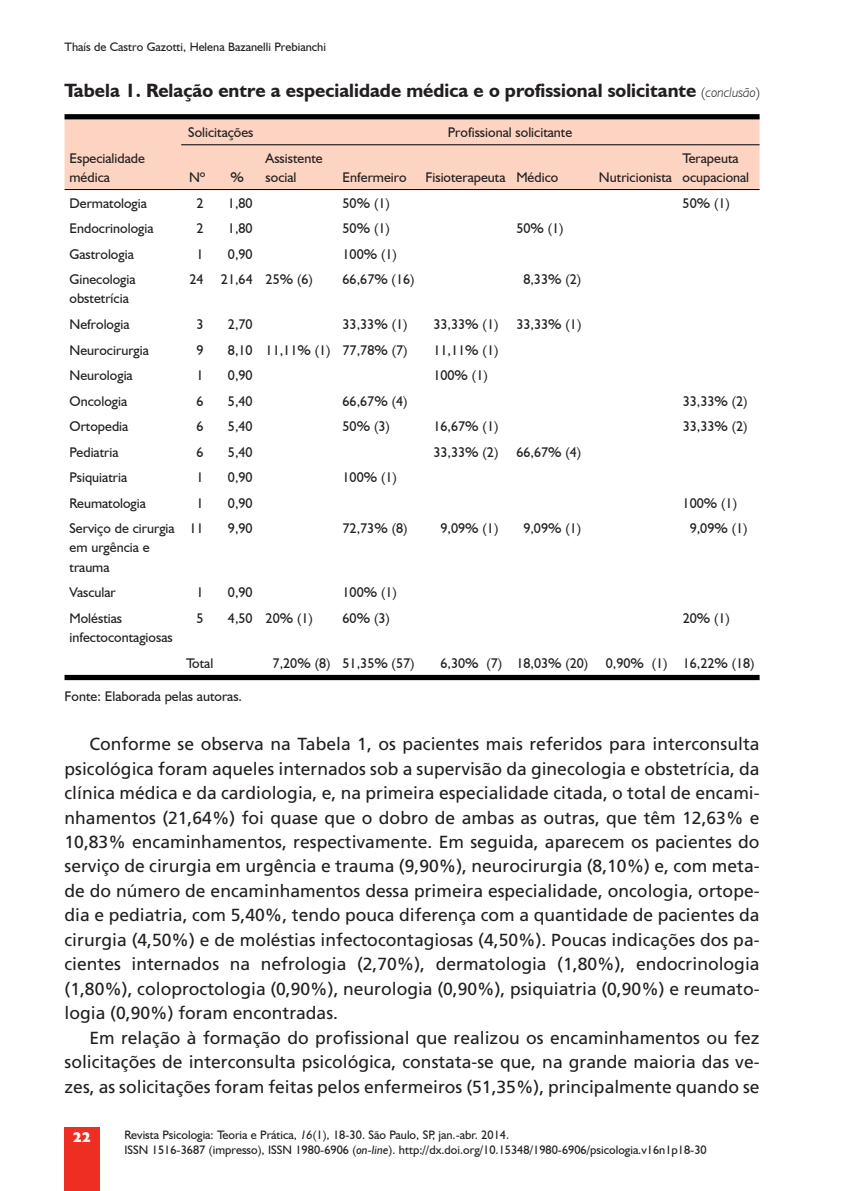
<style>
.page{position:relative;width:844px;height:1191px;background:#fff}
.page>*{position:absolute;margin:0;border:0;box-sizing:border-box;transform-origin:0 0}
.t1{font:700 19.25px "Humanist 521 BT";color:#231f20}
.t2{font:17.5px/24.5px "Frutiger";color:#231f20;text-align:justify}
.t3{font:14px/19.2px "Humanist 521 BT";color:#231f20}
.t4{font:800 14px "Humanist 521 BT";color:#fff}
.t5{font:12.25px/14.9px "Humanist 521 BT";color:#231f20}
.s1{font-weight:300;font-size:14px}
.s2{font-weight:300;font-style:italic;font-size:14px}
.s3{font-style:italic}
</style>
<div class="page">
<div style="left:64px;top:1127px;width:36px;height:64px;background:#ee2e22"></div>
<div style="left:64px;top:119px;width:695px;height:70px;background:#fcd4c1"></div>
<hr style="left:181px;top:144px;width:578px;height:1px;background:#000">
<hr style="left:64px;top:189px;width:695px;height:1px;background:#000">
<div style="left:64px;top:114px;width:695px;height:5px;background:#000"></div>
<div style="left:64px;top:675px;width:695px;height:5px;background:#000"></div>
<p class="t5" style="left:64px;top:40px;width:263px">Thaís de Castro Gazotti, Helena Bazanelli Prebianchi</p>
<p class="t1" style="left:64px;top:78px;width:696px">Tabela 1. Relação entre a especialidade médica e o profissional solicitante <span class="s1">(</span><span class="s2">conclusão</span><span class="s1">)</span></p>
<p class="t3" style="left:69px;top:148px;width:77px">Especialidade médica</p>
<p class="t3" style="left:188px;top:123px;width:67px">Solicitações</p>
<p class="t3" style="left:448px;top:123px;width:126px">Profissional solicitante</p>
<p class="t3" style="left:189px;top:167px;width:18px">Nº</p>
<p class="t3" style="left:230px;top:167px;width:15px">%</p>
<p class="t3" style="left:265px;top:148px;width:59px">Assistente social</p>
<p class="t3" style="left:342px;top:167px;width:66px">Enfermeiro</p>
<p class="t3" style="left:425px;top:167px;width:134px">Fisioterapeuta Médico</p>
<p class="t3" style="left:598px;top:167px;width:74px">Nutricionista</p>
<p class="t3" style="left:682px;top:148px;width:68px">Terapeuta ocupacional</p>
<p class="t3" style="left:69px;top:193px;width:79px">Dermatologia</p>
<p class="t3" style="left:196px;top:193px;width:9px">2</p>
<p class="t3" style="left:228px;top:193px;width:26px">1,80</p>
<p class="t3" style="left:342px;top:193px;width:49px">50% (1)</p>
<p class="t3" style="left:682px;top:193px;width:49px">50% (1)</p>
<p class="t3" style="left:69px;top:218px;width:85px">Endocrinologia</p>
<p class="t3" style="left:196px;top:218px;width:9px">2</p>
<p class="t3" style="left:228px;top:218px;width:26px">1,80</p>
<p class="t3" style="left:342px;top:218px;width:49px">50% (1)</p>
<p class="t3" style="left:516px;top:218px;width:49px">50% (1)</p>
<p class="t3" style="left:69px;top:244px;width:66px">Gastrologia</p>
<p class="t3" style="left:196px;top:244px;width:9px">1</p>
<p class="t3" style="left:228px;top:244px;width:26px">0,90</p>
<p class="t3" style="left:342px;top:244px;width:56px">100% (1)</p>
<p class="t3" style="left:69px;top:269px;width:68px">Ginecologia obstetrícia</p>
<p class="t3" style="left:189px;top:269px;width:125px">24 21,64 25% (6)</p>
<p class="t3" style="left:342px;top:269px;width:73px">66,67% (16)</p>
<p class="t3" style="left:523px;top:269px;width:59px">8,33% (2)</p>
<p class="t3" style="left:69px;top:314px;width:61px">Nefrologia</p>
<p class="t3" style="left:196px;top:314px;width:9px">3</p>
<p class="t3" style="left:228px;top:314px;width:26px">2,70</p>
<p class="t3" style="left:342px;top:314px;width:67px">33,33% (1)</p>
<p class="t3" style="left:433px;top:314px;width:67px">33,33% (1)</p>
<p class="t3" style="left:516px;top:314px;width:67px">33,33% (1)</p>
<p class="t3" style="left:69px;top:340px;width:81px">Neurocirurgia</p>
<p class="t3" style="left:196px;top:340px;width:9px">9</p>
<p class="t3" style="left:228px;top:340px;width:181px">8,10 11,11% (1) 77,78% (7)</p>
<p class="t3" style="left:433px;top:340px;width:67px">11,11% (1)</p>
<p class="t3" style="left:69px;top:365px;width:65px">Neurologia</p>
<p class="t3" style="left:196px;top:365px;width:9px">1</p>
<p class="t3" style="left:228px;top:365px;width:26px">0,90</p>
<p class="t3" style="left:433px;top:365px;width:56px">100% (1)</p>
<p class="t3" style="left:69px;top:391px;width:59px">Oncologia</p>
<p class="t3" style="left:196px;top:391px;width:9px">6</p>
<p class="t3" style="left:228px;top:391px;width:26px">5,40</p>
<p class="t3" style="left:342px;top:391px;width:67px">66,67% (4)</p>
<p class="t3" style="left:682px;top:391px;width:67px">33,33% (2)</p>
<p class="t3" style="left:69px;top:416px;width:60px">Ortopedia</p>
<p class="t3" style="left:196px;top:416px;width:9px">6</p>
<p class="t3" style="left:228px;top:416px;width:26px">5,40</p>
<p class="t3" style="left:342px;top:416px;width:49px">50% (3)</p>
<p class="t3" style="left:433px;top:416px;width:67px">16,67% (1)</p>
<p class="t3" style="left:682px;top:416px;width:67px">33,33% (2)</p>
<p class="t3" style="left:69px;top:442px;width:50px">Pediatria</p>
<p class="t3" style="left:196px;top:442px;width:9px">6</p>
<p class="t3" style="left:228px;top:442px;width:26px">5,40</p>
<p class="t3" style="left:433px;top:442px;width:67px">33,33% (2)</p>
<p class="t3" style="left:516px;top:442px;width:67px">66,67% (4)</p>
<p class="t3" style="left:69px;top:467px;width:59px">Psiquiatria</p>
<p class="t3" style="left:196px;top:467px;width:9px">1</p>
<p class="t3" style="left:228px;top:467px;width:26px">0,90</p>
<p class="t3" style="left:342px;top:467px;width:56px">100% (1)</p>
<p class="t3" style="left:69px;top:493px;width:78px">Reumatologia</p>
<p class="t3" style="left:196px;top:493px;width:9px">1</p>
<p class="t3" style="left:228px;top:493px;width:26px">0,90</p>
<p class="t3" style="left:682px;top:493px;width:56px">100% (1)</p>
<p class="t3" style="left:69px;top:518px;width:107px">Serviço de cirurgia em urgência e trauma</p>
<p class="t3" style="left:189px;top:518px;width:16px">11</p>
<p class="t3" style="left:228px;top:518px;width:26px">9,90</p>
<p class="t3" style="left:342px;top:518px;width:67px">72,73% (8)</p>
<p class="t3" style="left:440px;top:518px;width:59px">9,09% (1)</p>
<p class="t3" style="left:523px;top:518px;width:59px">9,09% (1)</p>
<p class="t3" style="left:689px;top:518px;width:59px">9,09% (1)</p>
<p class="t3" style="left:69px;top:582px;width:48px">Vascular</p>
<p class="t3" style="left:196px;top:582px;width:9px">1</p>
<p class="t3" style="left:228px;top:582px;width:26px">0,90</p>
<p class="t3" style="left:342px;top:582px;width:56px">100% (1)</p>
<p class="t3" style="left:69px;top:608px;width:105px">Moléstias infectocontagiosas</p>
<p class="t3" style="left:196px;top:608px;width:9px">5</p>
<p class="t3" style="left:228px;top:608px;width:86px">4,50 20% (1)</p>
<p class="t3" style="left:342px;top:608px;width:49px">60% (3)</p>
<p class="t3" style="left:682px;top:608px;width:49px">20% (1)</p>
<p class="t3" style="left:186px;top:653px;width:29px">Total</p>
<p class="t3" style="left:272px;top:653px;width:143px">7,20% (8) 51,35% (57)</p>
<p class="t3" style="left:440px;top:653px;width:315px">6,30% (7) 18,03% (20) 0,90% (1) 16,22% (18)</p>
<p class="t3" style="left:64px;top:686px;width:179px">Fonte: Elaborada pelas autoras.</p>
<p class="t2" style="left:64px;top:733px;width:696px;text-indent:25px">Conforme se observa na Tabela 1, os pacientes mais referidos para interconsulta psicológica foram aqueles internados sob a supervisão da ginecologia e obstetrícia, da clínica médica e da cardiologia, e, na primeira especialidade citada, o total de encami&shy;nhamentos (21,64%) foi quase que o dobro de ambas as outras, que têm 12,63% e 10,83% encaminhamentos, respectivamente. Em seguida, aparecem os pacientes do serviço de cirurgia em urgência e trauma (9,90%), neurocirurgia (8,10%) e, com meta&shy;de do número de encaminhamentos dessa primeira especialidade, oncologia, ortope&shy;dia e pediatria, com 5,40%, tendo pouca diferença com a quantidade de pacientes da cirurgia (4,50%) e de moléstias infectocontagiosas (4,50%). Poucas indicações dos pa&shy;cientes internados na nefrologia (2,70%), dermatologia (1,80%), endocrinologia (1,80%), coloproctologia (0,90%), neurologia (0,90%), psiquiatria (0,90%) e reumato&shy;logia (0,90%) foram encontradas.</p>
<p class="t2" style="left:64px;top:1026px;width:696px;text-indent:25px">Em relação à formação do profissional que realizou os encaminhamentos ou fez solicitações de interconsulta psicológica, constata-se que, na grande maioria das ve&shy;zes, as solicitações foram feitas pelos enfermeiros (51,35%), principalmente quando se</p>
<p class="t4" style="left:73px;top:1128px;width:20px">22</p>
<p class="t5" style="left:124px;top:1127px;width:583px">Revista Psicologia: Teoria e Prática, <span class="s3">16</span>(1), 18-30. São Paulo, SP, jan.-abr. 2014.<br>ISSN 1516-3687 (impresso), ISSN 1980-6906 (<span class="s3">on-line</span>). http://dx.doi.org/10.15348/1980-6906/psicologia.v16n1p18-30</p>
</div>
